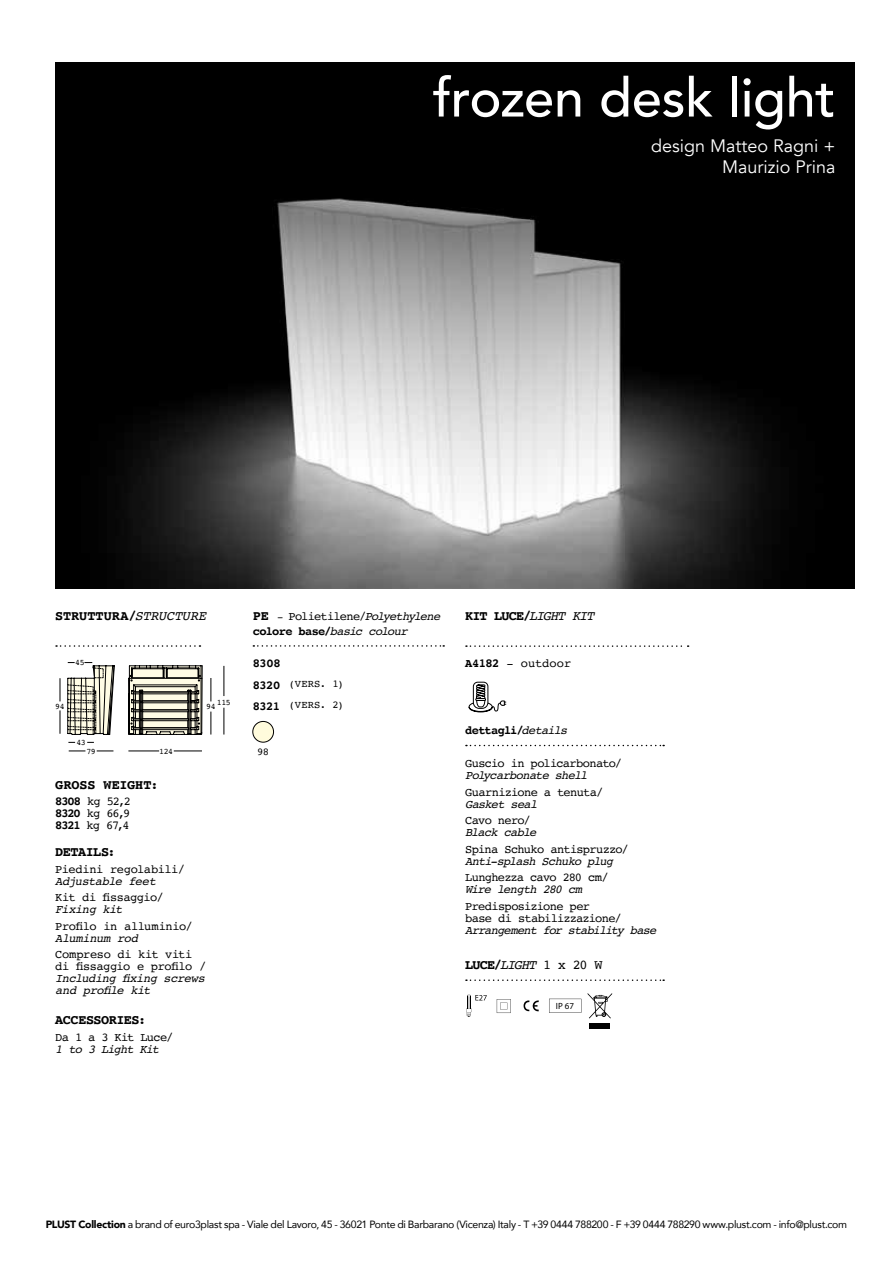
<style>
.page{position:relative;width:893px;height:1263px;background:#fff}
.page>*{position:absolute;margin:0;border:0;box-sizing:border-box;transform-origin:0 0}
.t1{font:500 54px "Avenir";letter-spacing:-.01em;color:#fff}
.t2{font:18px/21.6px "Avenir";color:#fff;text-align:right}
.t3{font:700 13.5px "Courier";letter-spacing:-.03em;color:#000}
.t4{font:700 13.5px "Courier";letter-spacing:.005em;color:#000}
.t5{font:700 13.5px "Courier";color:#000}
.t6{font:12px/12px "Courier";letter-spacing:-.05em;color:#000}
.t7{font:italic 12px "Courier";letter-spacing:-.06em;color:#000}
.t8{font:700 12px/21.5px "Courier";letter-spacing:-.05em;color:#000}
.t9{font:italic 12px/12px "Courier";letter-spacing:-.035em;color:#000}
.t10{font:12px "Courier";letter-spacing:-.025em;color:#000}
.t11{font:12px "Courier";color:#000}
.t12{font:italic 12px "Courier";letter-spacing:-.03em;color:#000}
.t13{font:10.5px "Avenir";letter-spacing:-.03em;color:#000}
.t14{font:10.5px/21.5px "Courier";letter-spacing:.01em;color:#000}
.t15{font:9px "Myriad Pro";color:#000}
.t16{font:8.25px "Courier";letter-spacing:-.05em;color:#000}
.s1{font-weight:400;font-style:italic}
.s2{font-weight:700}
.s3{font-weight:700;font-size:13.5px}
.s4{font-size:10.5px}
.s5{font-style:italic}
.s6{font-weight:400}
.s7{font-weight:900}
</style>
<div class="page">
<img style="left:55px;top:63px;width:800px;height:525px">
<div style="left:253px;top:721px;width:21px;height:21px;background:#fffbdc;border-radius:50%"></div>
<div style="left:253px;top:721px;width:21px;height:21px;border:1px solid #000;border-radius:50%"></div>
<svg style="left:56px;top:645px;width:144px;height:2px"></svg>
<svg style="left:211px;top:678px;width:1px;height:23px"></svg>
<svg style="left:174px;top:751px;width:28px;height:1px"></svg>
<hr style="left:128px;top:751px;width:31px;height:1px;background:#000">
<svg style="left:211px;top:712px;width:1px;height:22px"></svg>
<hr style="left:224px;top:666px;width:1px;height:30px;background:#000">
<svg style="left:224px;top:708px;width:1px;height:26px"></svg>
<svg style="left:60px;top:678px;width:1px;height:23px"></svg>
<svg style="left:60px;top:710px;width:1px;height:24px"></svg>
<svg style="left:128px;top:665px;width:75px;height:70px;background:#979588"></svg>
<hr style="left:129px;top:678px;width:1px;height:55px;background:#000">
<svg style="left:67px;top:662px;width:48px;height:90px"></svg>
<svg style="left:466px;top:645px;width:223px;height:2px"></svg>
<svg style="left:468px;top:681px;width:38px;height:31px"></svg>
<svg style="left:466px;top:745px;width:198px;height:1px"></svg>
<svg style="left:466px;top:979px;width:198px;height:2px"></svg>
<svg style="left:523px;top:1000px;width:16px;height:12px"></svg>
<svg style="left:466px;top:995px;width:21px;height:22px"></svg>
<svg style="left:497px;top:999px;width:14px;height:14px"></svg>
<svg style="left:549px;top:999px;width:32px;height:14px"></svg>
<svg style="left:587px;top:993px;width:25px;height:25px"></svg>
<div style="left:590px;top:1024px;width:20px;height:5px;background:#000"></div>
<svg style="left:253px;top:645px;width:191px;height:2px"></svg>
<h1 class="t1" style="left:433px;top:51px;width:404px">frozen desk light</h1>
<h2 class="t2" style="left:651px;top:135px;width:186px">design Matteo Ragni +<br>Maurizio Prina</h2>
<p class="t4" style="left:55px;top:604px;width:152px">STRUTTURA/<span class="s1">STRUCTURE</span></p>
<p class="t16" style="left:75px;top:656px;width:11px">45</p>
<p class="t16" style="left:55px;top:700px;width:11px">94</p>
<p class="t16" style="left:76px;top:736px;width:11px">43</p>
<p class="t16" style="left:86px;top:745px;width:11px">79</p>
<p class="t16" style="left:159px;top:745px;width:15px">124</p>
<p class="t16" style="left:217px;top:696px;width:15px">115</p>
<p class="t16" style="left:206px;top:700px;width:11px">94</p>
<p class="t5" style="left:55px;top:774px;width:105px">GROSS WEIGHT:</p>
<p class="t6" style="left:55px;top:795px;width:77px;text-align:justify"><span class="s2">8308</span> kg 52,2<br><span class="s2">8320</span> kg 66,9<br><span class="s2">8321</span> kg 67,4</p>
<p class="t3" style="left:55px;top:841px;width:62px">DETAILS:</p>
<p class="t6" style="left:55px;top:863px;width:131px">Piedini regolabili/</p>
<p class="t7" style="left:55px;top:872px;width:102px">Adjustable feet</p>
<p class="t6" style="left:55px;top:891px;width:110px">Kit di fissaggio/</p>
<p class="t9" style="left:55px;top:903px;width:69px">Fixing kit</p>
<p class="t10" style="left:55px;top:917px;width:139px">Profilo in alluminio/</p>
<p class="t12" style="left:55px;top:929px;width:84px">Aluminum rod</p>
<p class="t6" style="left:55px;top:948px;width:152px">Compreso di kit viti di fissaggio e profilo /</p>
<p class="t9" style="left:55px;top:972px;width:151px">Including fixing screws and profile kit</p>
<p class="t3" style="left:55px;top:1009px;width:93px">ACCESSORIES:</p>
<p class="t6" style="left:55px;top:1031px;width:120px">Da 1 a 3 Kit Luce/</p>
<p class="t7" style="left:55px;top:1040px;width:105px">1 to 3 Light Kit</p>
<p class="t6" style="left:253px;top:609px;width:189px"><span class="s3">PE</span> <span class="s4">-</span> Polietilene/<span class="s5">Polyethylene</span></p>
<p class="t8" style="left:253px;top:620px;width:156px">colore base/<span class="s1">basic colour</span></p>
<p class="t8" style="left:253px;top:652px;width:29px">8308</p>
<p class="t8" style="left:253px;top:674px;width:29px">8320<br>8321</p>
<p class="t14" style="left:289px;top:672px;width:56px">(VERS. 1) (VERS. 2)</p>
<p class="t14" style="left:257px;top:740px;width:14px">98</p>
<p class="t3" style="left:465px;top:604px;width:130px">KIT LUCE/<span class="s1">LIGHT KIT</span></p>
<p class="t11" style="left:465px;top:654px;width:107px"><span class="s2">A4182</span> - outdoor</p>
<p class="t8" style="left:465px;top:718px;width:104px">dettagli/<span class="s1">details</span></p>
<p class="t6" style="left:465px;top:757px;width:158px">Guscio in policarbonato/</p>
<p class="t7" style="left:465px;top:766px;width:124px">Polycarbonate shell</p>
<p class="t6" style="left:465px;top:786px;width:140px">Guarnizione a tenuta/</p>
<p class="t7" style="left:465px;top:795px;width:74px">Gasket seal</p>
<p class="t6" style="left:465px;top:814px;width:67px">Cavo nero/</p>
<p class="t7" style="left:465px;top:823px;width:73px">Black cable</p>
<p class="t6" style="left:465px;top:843px;width:165px">Spina Schuko antispruzzo/</p>
<p class="t7" style="left:465px;top:852px;width:149px">Anti-splash Schuko plug</p>
<p class="t6" style="left:465px;top:871px;width:145px">Lunghezza cavo 280 cm/</p>
<p class="t7" style="left:465px;top:880px;width:118px">Wire length 280 cm</p>
<p class="t6" style="left:465px;top:900px;width:158px">Predisposizione per<br>base di stabilizzazione/</p>
<p class="t7" style="left:465px;top:921px;width:193px">Arrangement for stability base</p>
<p class="t3" style="left:465px;top:954px;width:139px">LUCE/<span class="s1">LIGHT</span> <span class="s6">1 x 20 W</span></p>
<p class="t15" style="left:556px;top:1000px;width:20px">IP 67</p>
<p class="t13" style="left:46px;top:1216px;width:803px"><span class="s7">PLUST Collection</span> a brand of euro3plast spa - Viale del Lavoro, 45 - 36021 Ponte di Barbarano (Vicenza) Italy - T +39 0444 788200 - F +39 0444 788290 www.plust.com - info@plust.com</p>
</div>
